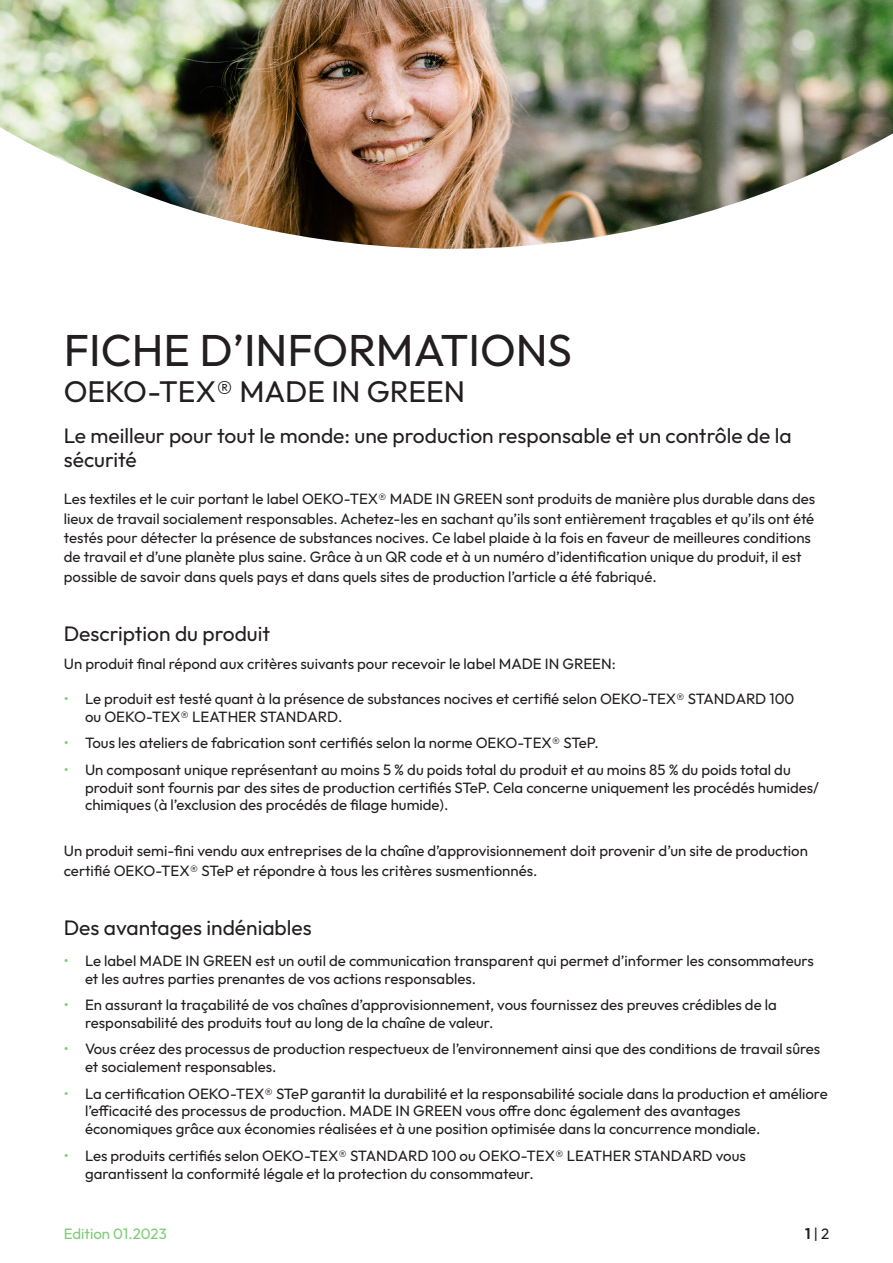
<style>
.page{position:relative;width:893px;height:1263px;background:#fff}
.page>*{position:absolute;margin:0;border:0;box-sizing:border-box;transform-origin:0 0}
.t1{font:44.7px "Outfit";color:#231f20}
.t2{font:29.85px "Outfit";color:#231f20}
.t3{font:20.85px/23.9px "Outfit";color:#231f20}
.t4{font:15px "Outfit";color:#7dcd77}
.t5{font:15px "Outfit";color:#231f20}
.t6{font:14.85px/17.9px "Outfit";color:#231f20}
.s1{font-size:15px;color:#7dcd77}
.s2{font-weight:600}
</style>
<div class="page">
<img style="left:0;top:0;width:893px;height:249px">
<h1 class="t1" style="left:64px;top:325px;width:510px">FICHE D’INFORMATIONS</h1>
<h2 class="t2" style="left:64px;top:375px;width:403px">OEKO-TEX® MADE IN GREEN</h2>
<h3 class="t3" style="left:64px;top:424px;width:729px">Le meilleur pour tout le monde: une production responsable et un contrôle de la sécurité</h3>
<p class="t6" style="left:64px;top:489px;width:753px;line-height:19.4px">Les textiles et le cuir portant le label OEKO-TEX® MADE IN GREEN sont produits de manière plus durable dans des lieux de travail socialement responsables. Achetez-les en sachant qu’ils sont entièrement traçables et qu’ils ont été testés pour détecter la présence de substances nocives. Ce label plaide à la fois en faveur de meilleures conditions de travail et d’une planète plus saine. Grâce à un QR code et à un numéro d’identification unique du produit, il est possible de savoir dans quels pays et dans quels sites de production l’article a été fabriqué.</p>
<h3 class="t3" style="left:64px;top:622px;width:208px">Description du produit</h3>
<p class="t6" style="left:64px;top:655px;width:553px">Un produit final répond aux critères suivants pour recevoir le label MADE IN GREEN:</p>
<p class="t6" style="left:85px;top:690px;width:711px;text-indent:-21px"><span class="s1">•</span> Le produit est testé quant à la présence de substances nocives et certifié selon OEKO-TEX® STANDARD 100 ou OEKO-TEX® LEATHER STANDARD.</p>
<p class="t6" style="left:64px;top:734px;width:537px"><span class="s1">•</span> Tous les ateliers de fabrication sont certifiés selon la norme OEKO-TEX® STeP.</p>
<p class="t6" style="left:85px;top:760px;width:736px;text-indent:-21px"><span class="s1">•</span> Un composant unique représentant au moins 5 % du poids total du produit et au moins 85 % du poids total du produit sont fournis par des sites de production certifiés STeP. Cela concerne uniquement les procédés humides/ chimiques (à l’exclusion des procédés de filage humide).</p>
<p class="t6" style="left:64px;top:841px;width:746px;line-height:19.4px">Un produit semi-fini vendu aux entreprises de la chaîne d’approvisionnement doit provenir d’un site de production certifié OEKO-TEX® STeP et répondre à tous les critères susmentionnés.</p>
<h3 class="t3" style="left:64px;top:916px;width:249px">Des avantages indéniables</h3>
<p class="t6" style="left:85px;top:951px;width:730px;text-indent:-21px"><span class="s1">•</span> Le label MADE IN GREEN est un outil de communication transparent qui permet d’informer les consommateurs et les autres parties prenantes de vos actions responsables.</p>
<p class="t6" style="left:85px;top:996px;width:693px;text-indent:-21px"><span class="s1">•</span> En assurant la traçabilité de vos chaînes d’approvisionnement, vous fournissez des preuves crédibles de la responsabilité des produits tout au long de la chaîne de valeur.</p>
<p class="t6" style="left:85px;top:1040px;width:737px;text-indent:-21px"><span class="s1">•</span> Vous créez des processus de production respectueux de l’environnement ainsi que des conditions de travail sûres et socialement responsables.</p>
<p class="t6" style="left:85px;top:1084px;width:744px;text-indent:-21px"><span class="s1">•</span> La certification OEKO-TEX® STeP garantit la durabilité et la responsabilité sociale dans la production et améliore l’efficacité des processus de production. MADE IN GREEN vous offre donc également des avantages économiques grâce aux économies réalisées et à une position optimisée dans la concurrence mondiale.</p>
<p class="t6" style="left:85px;top:1146px;width:662px;text-indent:-21px"><span class="s1">•</span> Les produits certifiés selon OEKO-TEX® STANDARD 100 ou OEKO-TEX® LEATHER STANDARD vous garantissent la conformité légale et la protection du consommateur.</p>
<p class="t4" style="left:64px;top:1225px;width:105px">Edition 01.2023</p>
<p class="t5" style="left:805px;top:1225px;width:26px"><span class="s2">1</span> | 2</p>
</div>
